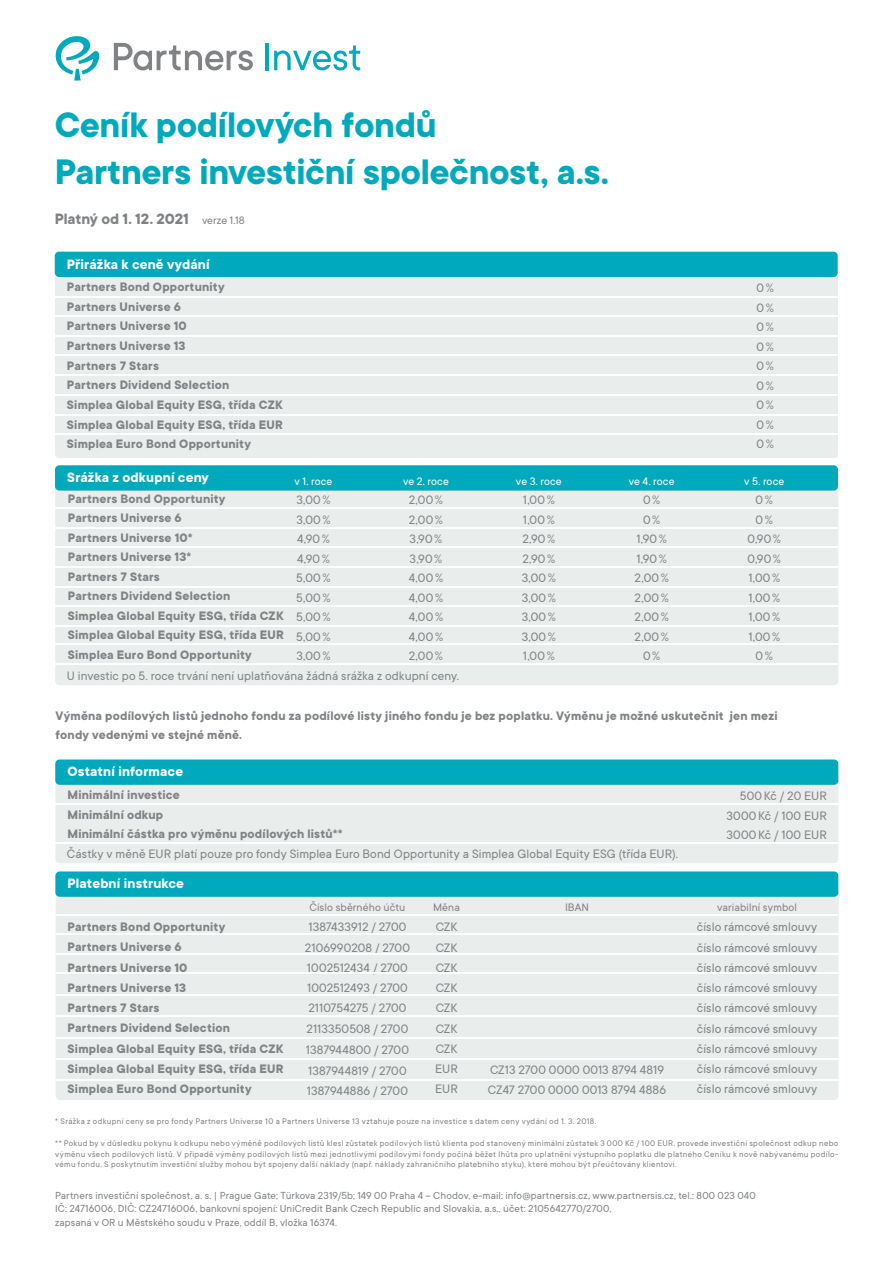
<style>
.page{position:relative;width:893px;height:1263px;background:#fff}
.page>*{position:absolute;margin:0;border:0;box-sizing:border-box;transform-origin:0 0}
.t1{font:700 39px/46.8px "TT Commons";letter-spacing:-.01em;color:#00aabc}
.t2{font:700 16.5px "TT Commons";letter-spacing:-.005em;color:#808285}
.t3{font:700 15px "TT Commons";letter-spacing:.01em;color:#fff}
.t4{font:700 13.5px/19.5px "TT Commons";letter-spacing:.015em;color:#808285}
.t5{font:13.5px/19.5px "TT Commons";letter-spacing:.005em;color:#808285;text-align:justify}
.t6{font:12px "TT Commons";letter-spacing:.01em;color:#808285}
.t7{font:12px "TT Commons";letter-spacing:.015em;color:#fff}
.t8{font:11.25px/13.5px "TT Commons";letter-spacing:.01em;color:#808285}
.t9{font:9px/10.8px "TT Commons";letter-spacing:.04em;color:#808285;text-align:justify}
.s1{font-weight:400;font-size:12px}
</style>
<div class="page">
<div style="left:55px;top:276px;width:783px;height:182px;background:#e9edeb"></div>
<div style="left:55px;top:252px;width:783px;height:25px;background:#00aabc;border-radius:4px"></div>
<div style="left:55px;top:489px;width:783px;height:196px;background:#e9edeb"></div>
<div style="left:55px;top:465px;width:783px;height:26px;background:#00aabc;border-radius:4px"></div>
<hr style="left:55px;top:527px;width:783px;height:1px;background:#fff">
<hr style="left:55px;top:546px;width:783px;height:2px;background:#fff">
<hr style="left:55px;top:566px;width:783px;height:2px;background:#fff">
<hr style="left:55px;top:508px;width:783px;height:1px;background:#fff">
<hr style="left:55px;top:586px;width:783px;height:1px;background:#fff">
<hr style="left:55px;top:605px;width:783px;height:2px;background:#fff">
<hr style="left:55px;top:625px;width:783px;height:2px;background:#fff">
<hr style="left:55px;top:644px;width:783px;height:1px;background:#fff">
<hr style="left:55px;top:663px;width:783px;height:1px;background:#fff">
<hr style="left:55px;top:375px;width:783px;height:1px;background:#fff">
<hr style="left:55px;top:395px;width:783px;height:1px;background:#fff">
<hr style="left:55px;top:414px;width:783px;height:1px;background:#fff">
<hr style="left:55px;top:434px;width:783px;height:1px;background:#fff">
<svg style="left:114px;top:43px;width:139px;height:27px"></svg>
<svg style="left:55px;top:36px;width:45px;height:45px"></svg>
<hr style="left:265px;top:43px;width:4px;height:27px;background:#00aabc">
<svg style="left:274px;top:46px;width:86px;height:24px"></svg>
<div style="left:55px;top:783px;width:783px;height:80px;background:#e9edeb"></div>
<div style="left:55px;top:759px;width:783px;height:26px;background:#00aabc;border-radius:4px"></div>
<hr style="left:56px;top:803px;width:783px;height:2px;background:#fff">
<hr style="left:56px;top:842px;width:783px;height:2px;background:#fff">
<div style="left:56px;top:890px;width:783px;height:210px;background:#e9edeb"></div>
<div style="left:55px;top:871px;width:783px;height:26px;background:#00aabc;border-radius:4px"></div>
<hr style="left:56px;top:933px;width:783px;height:2px;background:#fff">
<hr style="left:56px;top:953px;width:783px;height:1px;background:#fff">
<hr style="left:56px;top:972px;width:783px;height:2px;background:#fff">
<hr style="left:56px;top:994px;width:783px;height:1px;background:#fff">
<hr style="left:56px;top:1016px;width:783px;height:1px;background:#fff">
<hr style="left:56px;top:1037px;width:783px;height:1px;background:#fff">
<hr style="left:56px;top:1058px;width:783px;height:1px;background:#fff">
<hr style="left:56px;top:1079px;width:783px;height:1px;background:#fff">
<hr style="left:55px;top:914px;width:783px;height:1px;background:#fff">
<hr style="left:55px;top:296px;width:783px;height:1px;background:#fff">
<hr style="left:55px;top:315px;width:783px;height:2px;background:#fff">
<hr style="left:55px;top:335px;width:783px;height:1px;background:#fff">
<hr style="left:55px;top:354px;width:783px;height:2px;background:#fff">
<h1 class="t1" style="left:55px;top:101px;width:556px">Ceník podílových fondů<br>Partners investiční společnost, a.s.</h1>
<p class="t2" style="left:55px;top:208px;width:192px">Platný od 1. 12. 2021 <span class="s1">verze 1.18</span></p>
<p class="t3" style="left:67px;top:254px;width:144px">Přirážka k ceně vydání</p>
<p class="t4" style="left:67px;top:277px;width:217px">Partners Bond Opportunity<br>Partners Universe 6<br>Partners Universe 10<br>Partners Universe 13<br>Partners 7 Stars<br>Partners Dividend Selection<br>Simplea Global Equity ESG, třída CZK<br>Simplea Global Equity ESG, třída EUR<br>Simplea Euro Bond Opportunity</p>
<p class="t3" style="left:67px;top:468px;width:143px">Srážka z odkupní ceny</p>
<p class="t4" style="left:68px;top:488px;width:217px">Partners Bond Opportunity<br>Partners Universe 6<br>Partners Universe 10*<br>Partners Universe 13*<br>Partners 7 Stars<br>Partners Dividend Selection<br>Simplea Global Equity ESG, třída CZK<br>Simplea Global Equity ESG, třída EUR<br>Simplea Euro Bond Opportunity</p>
<p class="t7" style="left:294px;top:474px;width:39px">v 1. roce</p>
<p class="t5" style="left:296px;top:490px;width:36px">3,00% 3,00% 4,90% 4,90% 5,00% 5,00% 5,00% 5,00% 3,00%</p>
<p class="t7" style="left:403px;top:474px;width:47px">ve 2. roce</p>
<p class="t5" style="left:409px;top:490px;width:36px">2,00% 2,00% 3,90% 3,90% 4,00% 4,00% 4,00% 4,00% 2,00%</p>
<p class="t5" style="left:67px;top:665px;width:394px">U investic po 5. roce trvání není uplatňována žádná srážka z odkupní ceny.</p>
<p class="t7" style="left:516px;top:474px;width:47px">ve 3. roce</p>
<p class="t5" style="left:522px;top:490px;width:36px">1,00% 1,00% 2,90% 2,90% 3,00% 3,00% 3,00% 3,00% 1,00%</p>
<p class="t7" style="left:629px;top:474px;width:47px">ve 4. roce</p>
<p class="t5" style="left:635px;top:490px;width:36px;text-align:center">0%<br>0%<br>1,90%<br>1,90%<br>2,00%<br>2,00%<br>2,00%<br>2,00%<br>0%</p>
<p class="t5" style="left:757px;top:278px;width:19px">0% 0% 0% 0% 0% 0% 0% 0% 0%</p>
<p class="t7" style="left:744px;top:474px;width:42px">v 5. roce</p>
<p class="t5" style="left:747px;top:490px;width:35px;text-align:center">0%<br>0%<br>0,90%<br>0,90%<br>1,00%<br>1,00%<br>1,00%<br>1,00%<br>0%</p>
<p class="t4" style="left:56px;top:705px;width:723px">Výměna podílových listů jednoho fondu za podílové listy jiného fondu je bez poplatku. Výměnu je možné uskutečnit jen mezi fondy vedenými ve stejné měně.</p>
<p class="t3" style="left:68px;top:762px;width:117px">Ostatní informace</p>
<p class="t4" style="left:68px;top:785px;width:277px">Minimální investice<br>Minimální odkup<br>Minimální částka pro výměnu podílových listů**</p>
<p class="t5" style="left:67px;top:844px;width:612px">Částky v měně EUR platí pouze pro fondy Simplea Euro Bond Opportunity a Simplea Global Equity ESG (třída EUR).</p>
<p class="t3" style="left:68px;top:874px;width:118px">Platební instrukce</p>
<p class="t4" style="left:68px;top:916px;width:217px;line-height:20.2px">Partners Bond Opportunity<br>Partners Universe 6<br>Partners Universe 10<br>Partners Universe 13<br>Partners 7 Stars<br>Partners Dividend Selection<br>Simplea Global Equity ESG, třída CZK<br>Simplea Global Equity ESG, třída EUR<br>Simplea Euro Bond Opportunity</p>
<p class="t6" style="left:309px;top:900px;width:97px">Číslo sběrného účtu</p>
<p class="t5" style="left:305px;top:917px;width:107px;line-height:20.4px;text-align:left">1387433912 / 2700<br>2106990208 / 2700<br>1002512434 / 2700<br>1002512493 / 2700<br>2110754275 / 2700<br>2113350508 / 2700<br>1387944800 / 2700<br>1387944819 / 2700<br>1387944886 / 2700</p>
<p class="t6" style="left:433px;top:900px;width:28px">Měna</p>
<p class="t5" style="left:435px;top:917px;width:24px;line-height:20.2px">CZK CZK CZK CZK CZK CZK CZK EUR EUR</p>
<p class="t6" style="left:565px;top:900px;width:25px">IBAN</p>
<p class="t5" style="left:488px;top:1059px;width:180px;line-height:20.2px">CZ13 2700 0000 0013 8794 4819<br>CZ47 2700 0000 0013 8794 4886</p>
<p class="t5" style="left:727px;top:786px;width:102px;text-indent:13px">500Kč / 20 EUR 3000Kč / 100 EUR 3000Kč / 100 EUR</p>
<p class="t6" style="left:717px;top:900px;width:81px">variabilní symbol</p>
<p class="t5" style="left:697px;top:917px;width:122px;line-height:20.2px">číslo rámcové smlouvy číslo rámcové smlouvy číslo rámcové smlouvy číslo rámcové smlouvy číslo rámcové smlouvy číslo rámcové smlouvy číslo rámcové smlouvy číslo rámcové smlouvy číslo rámcové smlouvy</p>
<p class="t9" style="left:55px;top:1116px;width:542px">* Srážka z odkupní ceny se pro fondy Partners Universe 10 a Partners Universe 13 vztahuje pouze na investice s datem ceny vydání od 1. 3. 2018.</p>
<p class="t9" style="left:55px;top:1137px;width:784px">** Pokud by v důsledku pokynu k odkupu nebo výměně podílových listů klesl zůstatek podílových listů klienta pod stanovený minimální zůstatek 3 000 Kč / 100 EUR, provede investiční společnost odkup nebo výměnu všech podílových listů. V případě výměny podílových listů mezi jednotlivými podílovými fondy počíná běžet lhůta pro uplatnění výstupního poplatku dle platného Ceníku k nově nabývanému podílo&shy;vému fondu. S poskytnutím investiční služby mohou být spojeny další náklady (např. náklady zahraničního platebního styku), které mohou být přeúčtovány klientovi.</p>
<p class="t8" style="left:55px;top:1188px;width:702px">Partners investiční společnost, a. s. | Prague Gate; Türkova 2319/5b; 149 00 Praha 4 – Chodov, e-mail: info@partnersis.cz, www.partnersis.cz, tel.: 800 023 040<br>IČ: 24716006, DIČ: CZ24716006, bankovní spojení: UniCredit Bank Czech Republic and Slovakia, a.s., účet: 2105642770/2700,<br>zapsaná v OR u Městského soudu v Praze, oddíl B, vložka 16374.</p>
</div>
